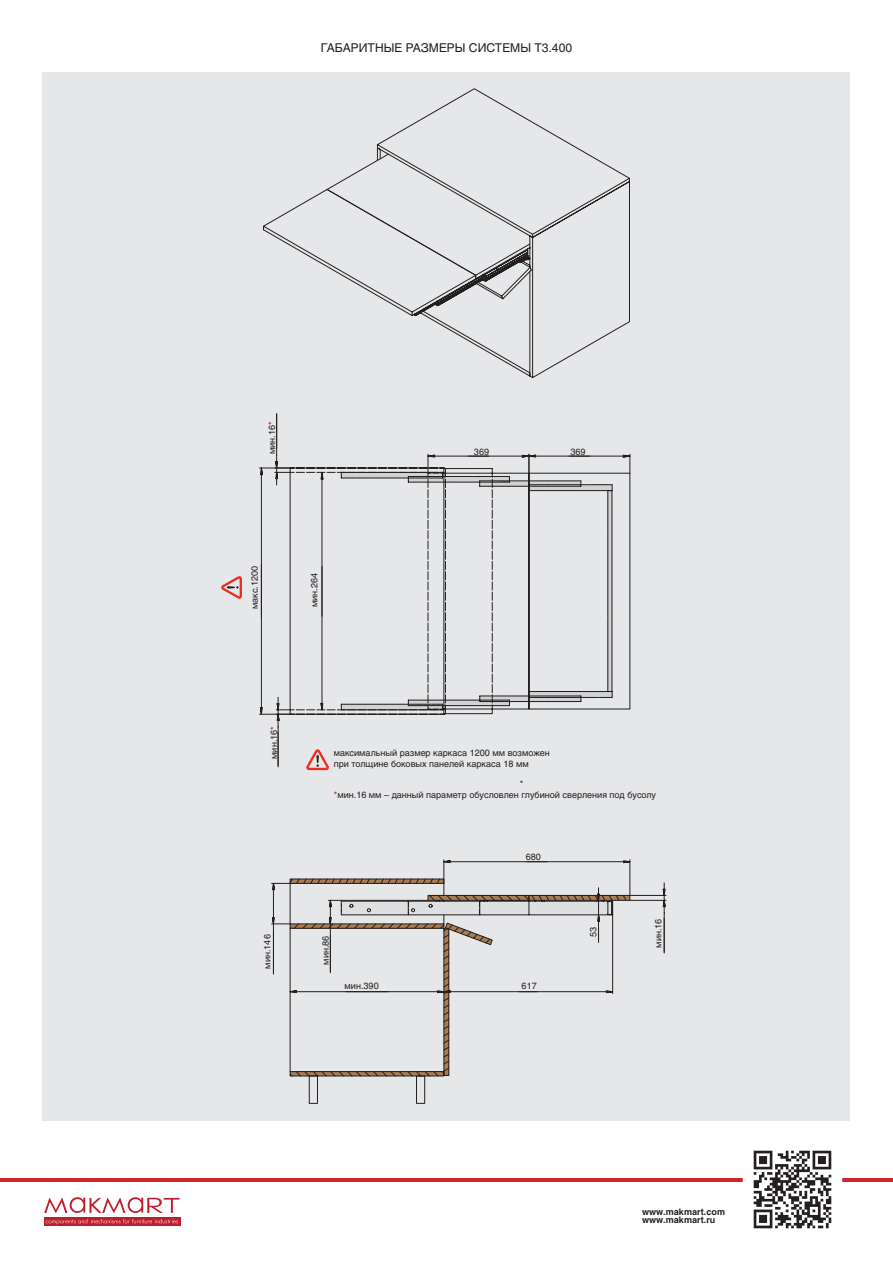
<style>
.page{position:relative;width:893px;height:1263px;background:#fff}
.page>*{position:absolute;margin:0;border:0;box-sizing:border-box;transform-origin:0 0}
.схемы{font:12px "Helios";color:#231f20}
.схемы-2{font:9px/10.8px "Helios";color:#231f20}
.t1{font:700 9px/8.6px "Helios";color:#231f20}
.s1{color:#c40c37}
</style>
<div class="page">
<hr style="left:0;top:1178px;width:893px;height:3px;background:#d1232a">
<img style="left:746px;top:1150px;width:93px;height:79px">
<div style="left:44px;top:1217px;width:136px;height:9px;background:#be1d2c"></div>
<svg style="left:46px;top:1219px;width:132px;height:5px"></svg>
<svg style="left:44px;top:1197px;width:136px;height:16px"></svg>
<div style="left:43px;top:72px;width:807px;height:1048px;background:#e6e7e9"></div>
<svg style="left:263px;top:89px;width:367px;height:289px"></svg>
<svg style="left:326px;top:154px;width:206px;height:162px"></svg>
<svg style="left:289px;top:770px;width:161px;height:333px"></svg>
<svg style="left:428px;top:770px;width:22px;height:89px"></svg>
<svg style="left:271px;top:859px;width:395px;height:135px"></svg>
<svg style="left:321px;top:770px;width:107px;height:203px"></svg>
<svg style="left:221px;top:576px;width:21px;height:23px"></svg>
<svg style="left:259px;top:413px;width:372px;height:357px"></svg>
<p class="схемы" style="left:321px;top:40px;width:253px">ГАБАРИТНЫЕ РАЗМЕРЫ СИСТЕМЫ T3.400</p>
<p class="схемы-2" style="left:267px;top:454px;width:34px;rotate:-90deg">мин.16<span class="s1">*</span></p>
<p class="схемы-2" style="left:249px;top:609px;width:45px;rotate:-90deg">макс.1200</p>
<p class="схемы-2" style="left:309px;top:607px;width:36px;rotate:-90deg">мин.264</p>
<p class="схемы-2" style="left:474px;top:446px;width:17px">369</p>
<p class="схемы-2" style="left:570px;top:446px;width:17px">369</p>
<p class="схемы-2" style="left:268px;top:759px;width:34px;rotate:-90deg">мин.16<span class="s1">*</span></p>
<p class="схемы-2" style="left:334px;top:747px;width:217px">максимальный размер каркаса 1200 мм возможен при толщине боковых панелей каркаса 18 мм</p>
<p class="схемы-2" style="left:520px;top:779px;width:5px">*</p>
<p class="схемы-2" style="left:334px;top:789px;width:324px"><span class="s1">*</span>мин.16 мм – данный параметр обусловлен глубиной сверления под бусолу</p>
<p class="схемы-2" style="left:526px;top:851px;width:17px">680</p>
<p class="схемы-2" style="left:262px;top:968px;width:36px;rotate:-90deg">мин.146</p>
<p class="схемы-2" style="left:320px;top:965px;width:31px;rotate:-90deg">мин.86</p>
<p class="схемы-2" style="left:345px;top:981px;width:36px">мин.390</p>
<p class="схемы-2" style="left:522px;top:981px;width:17px">617</p>
<p class="схемы-2" style="left:588px;top:937px;width:12px;rotate:-90deg">53</p>
<p class="схемы-2" style="left:653px;top:948px;width:31px;rotate:-90deg">мин.16</p>
<p class="t1" style="left:642px;top:1207px;width:84px">www.makmart.com www.makmart.ru</p>
</div>
